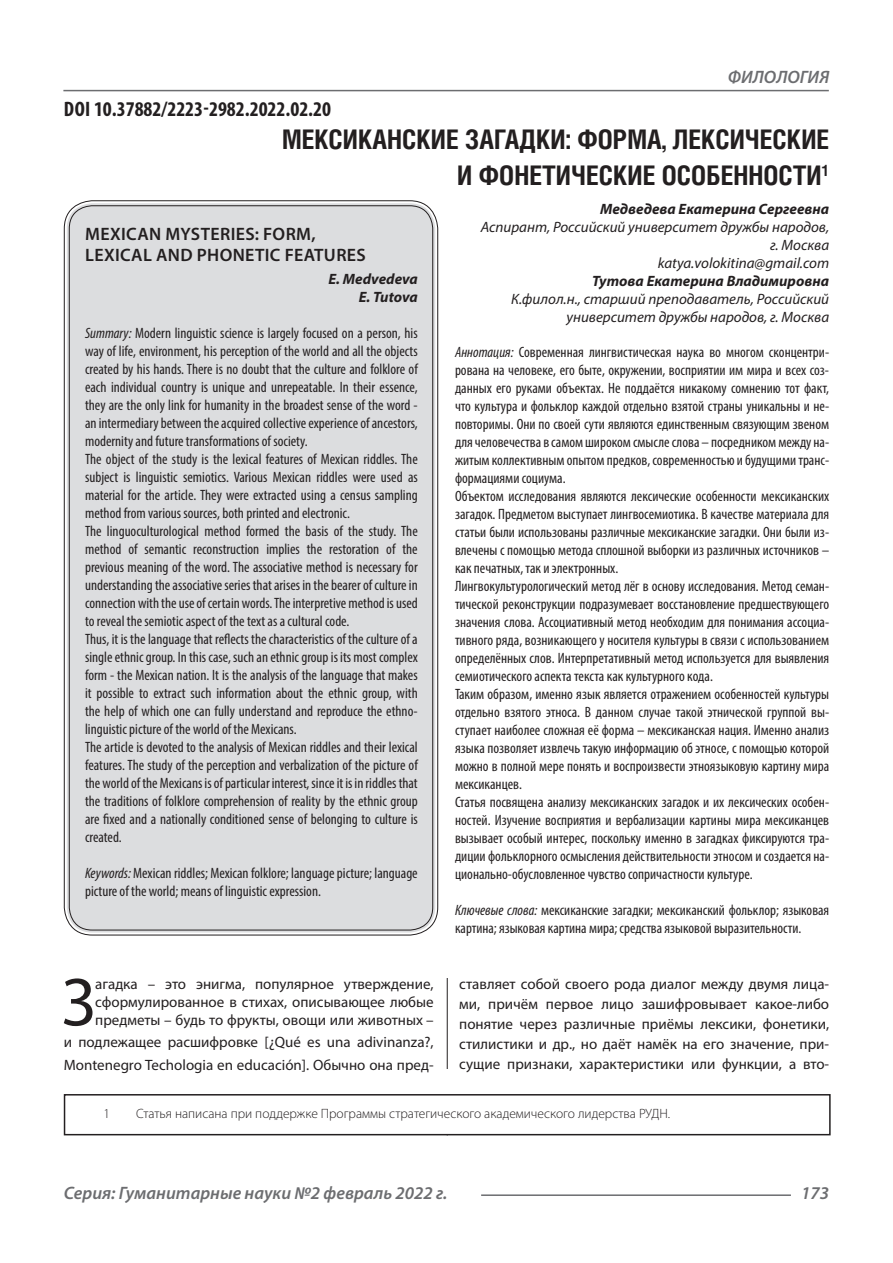
<style>
.page{position:relative;width:893px;height:1263px;background:#fff}
.page>*{position:absolute;margin:0;border:0;box-sizing:border-box;transform-origin:0 0}
.Статья_текст_первый{font:68.4px "Myriad Pro";color:#231f20}
.Статья_название{font:700 27px "Helios Cond C";color:#231f20}
.ДОИ{font:700 condensed 21px "Myriad Pro";color:#231f20}
.t1{font:italic 600 18px "Myriad Pro";color:#6c6d70}
.Статья_название_англ{font:600 18px "Myriad Pro";letter-spacing:.02em;color:#231f20}
.Статья_аннотация_тек{font:condensed 15px/18px "Myriad Pro";color:#231f20;text-align:justify}
.Статья_аннотация_анг{font:condensed 15px/18px "Myriad Pro";color:#231f20;text-align:justify}
.Статья_текст_первый-2{font:15px/20px "Myriad Pro";color:#231f20;text-align:justify}
.Статья_автор_инфо{font:italic 15px/18px "Myriad Pro";color:#231f20;text-align:right}
.Статья_автор_фио_рус{font:italic 700 15px "Myriad Pro";color:#231f20}
.Статья_автор_англ{font:italic 700 15px "Myriad Pro";letter-spacing:-.005em;color:#231f20}
.Сноска{font:300 13.5px "Myriad Pro";color:#231f20}
.s1{font-style:italic}
</style>
<div class="page">
<hr style="left:447px;top:128px;width:1px;height:1007px;background:#231f20">
<hr style="left:63px;top:90px;width:766px;height:1px;background:#6c6d70">
<hr style="left:481px;top:1194px;width:310px;height:2px;background:#6c6d70">
<div style="left:67px;top:203px;width:368px;height:729px;background:#dcdddf;border-radius:26px"></div>
<div style="left:440px;top:1069px;width:11px;height:66px;background:#fff"></div>
<div style="left:64px;top:1094px;width:767px;height:41px;border:2px solid #231f20"></div>
<p class="ДОИ" style="left:64px;top:96px;width:269px">DOI 10.37882/2223-2982.2022.02.20</p>
<p class="t1" style="left:728px;top:66px;width:103px">ФИЛОЛОГИЯ</p>
<p class="Статья_название" style="left:282px;top:124px;width:549px">МЕКСИКАНСКИЕ ЗАГАДКИ: ФОРМА, ЛЕКСИЧЕСКИЕ</p>
<p class="Статья_название" style="left:457px;top:160px;width:373px">И ФОНЕТИЧЕСКИЕ ОСОБЕННОСТИ<sup>1</sup></p>
<p class="Статья_автор_фио_рус" style="left:600px;top:199px;width:231px">Медведева Екатерина Сергеевна</p>
<p class="Статья_автор_инфо" style="left:481px;top:217px;width:350px">Аспирант, Российский университет дружбы народов,</p>
<p class="Статья_автор_инфо" style="left:770px;top:235px;width:61px">г. Москва</p>
<p class="Статья_автор_инфо" style="left:658px;top:253px;width:173px">katya.volokitina@gmail.com</p>
<p class="Статья_автор_фио_рус" style="left:592px;top:271px;width:239px">Тутова Екатерина Владимировна</p>
<p class="Статья_автор_инфо" style="left:511px;top:289px;width:319px">К.филол.н., старший преподаватель, Российский университет дружбы народов, г. Москва</p>
<p class="Статья_аннотация_тек" style="left:455px;top:343px;width:376px"><span class="s1">Аннотация:</span> Современная лингвистическая наука во многом сконцентри&shy;рована на человеке, его быте, окружении, восприятии им мира и всех соз&shy;данных его руками объектах. Не поддаётся никакому сомнению тот факт, что культура и фольклор каждой отдельно взятой страны уникальны и не&shy;повторимы. Они по своей сути являются единственным связующим звеном для человечества в самом широком смысле слова – посредником между на&shy;житым коллективным опытом предков, современностью и будущими транс&shy;формациями социума.</p>
<p class="Статья_аннотация_тек" style="left:455px;top:487px;width:376px">Объектом исследования являются лексические особенности мексиканских загадок. Предметом выступает лингвосемиотика. В качестве материала для статьи были использованы различные мексиканские загадки. Они были из&shy;влечены с помощью метода сплошной выборки из различных источников – как печатных, так и электронных.</p>
<p class="Статья_аннотация_тек" style="left:455px;top:577px;width:376px">Лингвокультурологический метод лёг в основу исследования. Метод семан&shy;тической реконструкции подразумевает восстановление предшествующего значения слова. Ассоциативный метод необходим для понимания ассоциа&shy;тивного ряда, возникающего у носителя культуры в связи с использованием определённых слов. Интерпретативный метод используется для выявления семиотического аспекта текста как культурного кода.</p>
<p class="Статья_аннотация_тек" style="left:455px;top:685px;width:376px">Таким образом, именно язык является отражением особенностей культуры отдельно взятого этноса. В данном случае такой этнической группой вы&shy;ступает наиболее сложная её форма – мексиканская нация. Именно анализ языка позволяет извлечь такую информацию об этносе, с помощью которой можно в полной мере понять и воспроизвести этноязыковую картину мира мексиканцев.</p>
<p class="Статья_аннотация_тек" style="left:455px;top:793px;width:376px">Статья посвящена анализу мексиканских загадок и их лексических особен&shy;ностей. Изучение восприятия и вербализации картины мира мексиканцев вызывает особый интерес, поскольку именно в загадках фиксируются тра&shy;диции фольклорного осмысления действительности этносом и создается на&shy;ционально-обусловленное чувство сопричастности культуре.</p>
<p class="Статья_аннотация_тек" style="left:455px;top:901px;width:376px"><span class="s1">Ключевые слова:</span> мексиканские загадки; мексиканский фольклор; языковая картина; языковая картина мира; средства языковой выразительности.</p>
<p class="Статья_название_англ" style="left:85px;top:222px;width:232px">MEXICAN MYSTERIES: FORM,</p>
<p class="Статья_название_англ" style="left:85px;top:244px;width:282px">LEXICAL AND PHONETIC FEATURES</p>
<p class="Статья_автор_англ" style="left:329px;top:269px;width:91px">E. Medvedeva</p>
<p class="Статья_автор_англ" style="left:359px;top:287px;width:60px">E. Tutova</p>
<p class="Статья_аннотация_анг" style="left:85px;top:323px;width:334px"><span class="s1">Summary:</span> Modern linguistic science is largely focused on a person, his way of life, environment, his perception of the world and all the objects created by his hands. There is no doubt that the culture and folklore of each individual country is unique and unrepeatable. In their essence, they are the only link for humanity in the broadest sense of the word - an intermediary between the acquired collective experience of ancestors, modernity and future transformations of society.</p>
<p class="Статья_аннотация_анг" style="left:85px;top:449px;width:334px">The object of the study is the lexical features of Mexican riddles. The subject is linguistic semiotics. Various Mexican riddles were used as material for the article. They were extracted using a census sampling method from various sources, both printed and electronic.</p>
<p class="Статья_аннотация_анг" style="left:85px;top:521px;width:334px">The linguoculturological method formed the basis of the study. The method of semantic reconstruction implies the restoration of the previous meaning of the word. The associative method is necessary for understanding the associative series that arises in the bearer of culture in connection with the use of certain words. The interpretive method is used to reveal the semiotic aspect of the text as a cultural code.</p>
<p class="Статья_аннотация_анг" style="left:85px;top:629px;width:334px">Thus, it is the language that reflects the characteristics of the culture of a single ethnic group. In this case, such an ethnic group is its most complex form - the Mexican nation. It is the analysis of the language that makes it possible to extract such information about the ethnic group, with the help of which one can fully understand and reproduce the ethno&shy;linguistic picture of the world of the Mexicans.</p>
<p class="Статья_аннотация_анг" style="left:85px;top:737px;width:334px">The article is devoted to the analysis of Mexican riddles and their lexical features. The study of the perception and verbalization of the picture of the world of the Mexicans is of particular interest, since it is in riddles that the traditions of folklore comprehension of reality by the ethnic group are fixed and a nationally conditioned sense of belonging to culture is created.</p>
<p class="Статья_аннотация_анг" style="left:85px;top:863px;width:334px"><span class="s1">Keywords:</span> Mexican riddles; Mexican folklore; language picture; language picture of the world; means of linguistic expression.</p>
<p class="Статья_текст_первый" style="left:62px;top:960px;width:35px">З</p>
<p class="Статья_текст_первый-2" style="left:95px;top:975px;width:340px;line-height:18px">агадка – это энигма, популярное утверждение, сформулированное в стихах, описывающее любые предметы – будь то фрукты, овощи или животных –</p>
<p class="Статья_текст_первый-2" style="left:64px;top:1031px;width:371px;line-height:22px">и подлежащее расшифровке [¿Qué es una adivinanza?,<br>Montenegro Techologia en educación]. Обычно она пред-</p>
<p class="Статья_текст_первый-2" style="left:459px;top:974px;width:371px">ставляет собой своего рода диалог между двумя лица&shy;ми, причём первое лицо зашифровывает какое-либо понятие через различные приёмы лексики, фонетики, стилистики и др., но даёт намёк на его значение, при&shy;сущие признаки, характеристики или функции, а вто-</p>
<p class="Сноска" style="left:104px;top:1106px;width:8px">1</p>
<p class="Сноска" style="left:136px;top:1106px;width:535px">Статья написана при поддержке Программы стратегического академического лидерства РУДН.</p>
<p class="t1" style="left:64px;top:1182px;width:385px">Серия: Гуманитарные науки №2 февраль 2022 г.</p>
<p class="t1" style="left:801px;top:1182px;width:30px">173</p>
</div>
